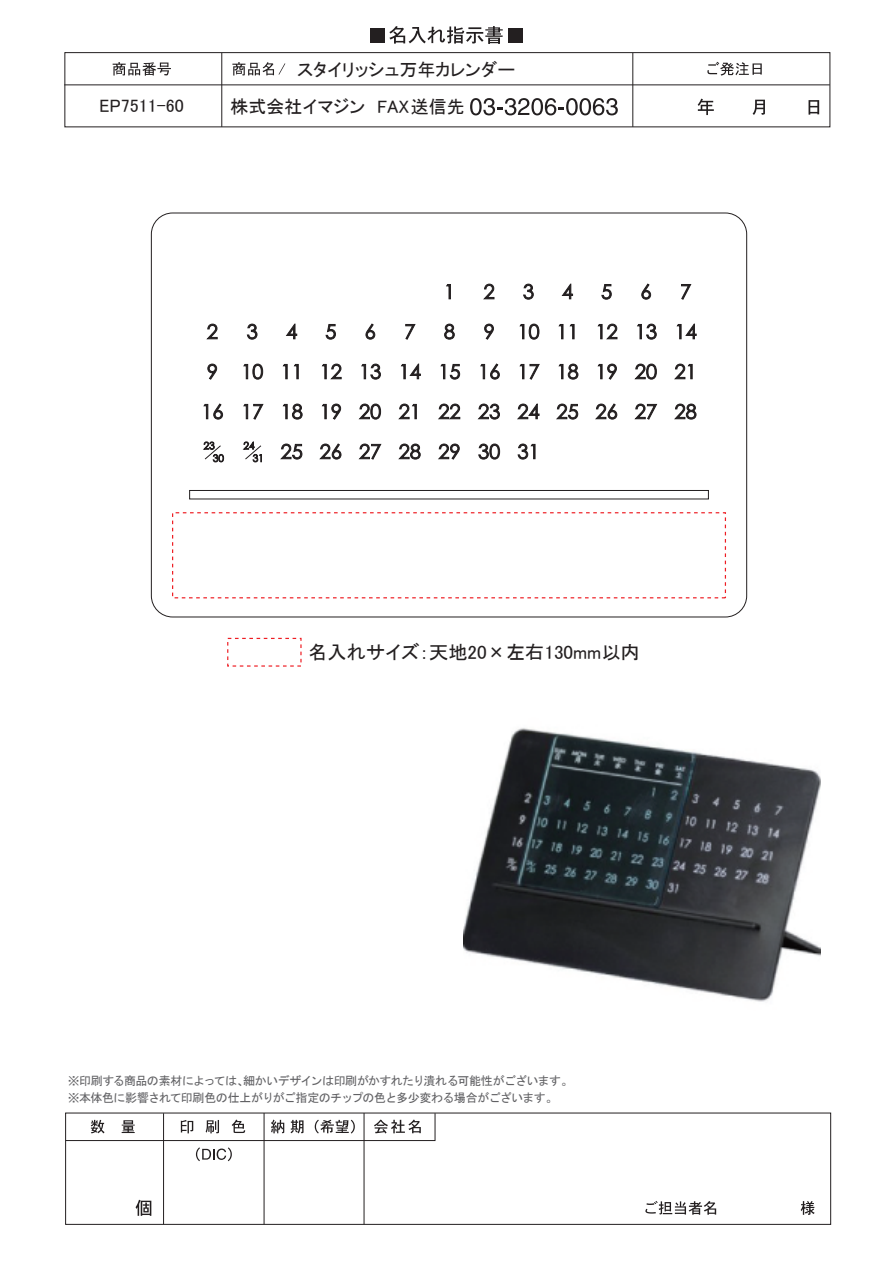
<style>
.page{position:relative;width:893px;height:1263px;background:#fff}
.page>*{position:absolute;margin:0;border:0;box-sizing:border-box;transform-origin:0 0}
.t1{font:19.2px "MS P Gothic";color:#231f20}
.t2{font:18px "MS P Gothic";color:#231f20}
.t3{font:12px/17px "MS Gothic";letter-spacing:-.045em;color:#616164}
</style>
<div class="page">
<div style="left:65px;top:1113px;width:766px;height:112px;border:1px solid #231f20"></div>
<hr style="left:264px;top:1113px;width:1px;height:111px;background:#231f20">
<hr style="left:163px;top:1113px;width:1px;height:111px;background:#231f20">
<hr style="left:364px;top:1113px;width:1px;height:111px;background:#231f20">
<svg style="left:65px;top:1112px;width:371px;height:29px"></svg>
<svg style="left:196px;top:1147px;width:36px;height:14px"></svg>
<svg style="left:136px;top:1200px;width:15px;height:16px"></svg>
<svg style="left:645px;top:1201px;width:71px;height:14px"></svg>
<svg style="left:801px;top:1201px;width:14px;height:14px"></svg>
<div style="left:64px;top:52px;width:766px;height:75px;border:1px solid #231f20"></div>
<svg style="left:698px;top:99px;width:16px;height:16px"></svg>
<svg style="left:753px;top:100px;width:12px;height:15px"></svg>
<svg style="left:808px;top:100px;width:11px;height:15px"></svg>
<hr style="left:221px;top:53px;width:1px;height:74px;background:#231f20">
<div style="left:370px;top:28px;width:15px;height:14px;background:#231f20"></div>
<svg style="left:389px;top:26px;width:114px;height:18px"></svg>
<div style="left:508px;top:28px;width:15px;height:14px;background:#231f20"></div>
<svg style="left:470px;top:98px;width:148px;height:17px"></svg>
<hr style="left:632px;top:53px;width:1px;height:74px;background:#231f20">
<hr style="left:64px;top:84px;width:766px;height:1px;background:#231f20">
<svg style="left:113px;top:62px;width:58px;height:14px"></svg>
<svg style="left:232px;top:62px;width:53px;height:14px"></svg>
<svg style="left:707px;top:62px;width:55px;height:14px"></svg>
<img style="left:463px;top:728px;width:357px;height:274px">
<svg style="left:207px;top:324px;width:10px;height:15px"></svg>
<svg style="left:208px;top:364px;width:9px;height:15px"></svg>
<svg style="left:204px;top:404px;width:19px;height:15px"></svg>
<svg style="left:247px;top:324px;width:10px;height:15px"></svg>
<svg style="left:244px;top:364px;width:19px;height:15px"></svg>
<svg style="left:244px;top:404px;width:19px;height:15px"></svg>
<svg style="left:286px;top:324px;width:11px;height:15px"></svg>
<svg style="left:283px;top:364px;width:4px;height:15px"></svg>
<svg style="left:294px;top:364px;width:4px;height:15px"></svg>
<svg style="left:283px;top:404px;width:19px;height:15px"></svg>
<svg style="left:281px;top:444px;width:21px;height:15px"></svg>
<svg style="left:326px;top:324px;width:10px;height:15px"></svg>
<svg style="left:322px;top:364px;width:19px;height:15px"></svg>
<svg style="left:322px;top:404px;width:4px;height:15px"></svg>
<svg style="left:332px;top:404px;width:9px;height:15px"></svg>
<svg style="left:320px;top:444px;width:21px;height:15px"></svg>
<svg style="left:366px;top:324px;width:9px;height:15px"></svg>
<svg style="left:362px;top:364px;width:19px;height:15px"></svg>
<svg style="left:359px;top:404px;width:22px;height:15px"></svg>
<svg style="left:359px;top:444px;width:22px;height:15px"></svg>
<svg style="left:405px;top:324px;width:10px;height:15px"></svg>
<svg style="left:401px;top:364px;width:20px;height:15px"></svg>
<svg style="left:399px;top:404px;width:18px;height:15px"></svg>
<svg style="left:399px;top:444px;width:21px;height:15px"></svg>
<svg style="left:446px;top:284px;width:5px;height:15px"></svg>
<svg style="left:444px;top:324px;width:10px;height:15px"></svg>
<svg style="left:441px;top:364px;width:19px;height:15px"></svg>
<svg style="left:438px;top:404px;width:22px;height:15px"></svg>
<svg style="left:438px;top:444px;width:21px;height:15px"></svg>
<svg style="left:484px;top:284px;width:10px;height:15px"></svg>
<svg style="left:484px;top:324px;width:10px;height:15px"></svg>
<svg style="left:481px;top:364px;width:19px;height:15px"></svg>
<svg style="left:478px;top:404px;width:22px;height:15px"></svg>
<svg style="left:479px;top:444px;width:21px;height:15px"></svg>
<svg style="left:523px;top:284px;width:10px;height:15px"></svg>
<svg style="left:520px;top:324px;width:19px;height:15px"></svg>
<svg style="left:520px;top:364px;width:4px;height:15px"></svg>
<svg style="left:530px;top:364px;width:9px;height:15px"></svg>
<svg style="left:518px;top:404px;width:21px;height:15px"></svg>
<svg style="left:518px;top:444px;width:17px;height:15px"></svg>
<svg style="left:562px;top:284px;width:11px;height:15px"></svg>
<svg style="left:559px;top:324px;width:4px;height:15px"></svg>
<svg style="left:570px;top:324px;width:4px;height:15px"></svg>
<svg style="left:559px;top:364px;width:19px;height:15px"></svg>
<svg style="left:557px;top:404px;width:21px;height:15px"></svg>
<svg style="left:602px;top:284px;width:9px;height:15px"></svg>
<svg style="left:598px;top:324px;width:19px;height:15px"></svg>
<svg style="left:598px;top:364px;width:19px;height:15px"></svg>
<svg style="left:596px;top:404px;width:21px;height:15px"></svg>
<svg style="left:642px;top:284px;width:9px;height:15px"></svg>
<svg style="left:637px;top:324px;width:19px;height:15px"></svg>
<svg style="left:635px;top:364px;width:22px;height:15px"></svg>
<svg style="left:635px;top:404px;width:22px;height:15px"></svg>
<svg style="left:681px;top:284px;width:10px;height:15px"></svg>
<svg style="left:677px;top:324px;width:19px;height:15px"></svg>
<svg style="left:675px;top:364px;width:17px;height:15px"></svg>
<svg style="left:675px;top:404px;width:21px;height:15px"></svg>
<svg style="left:203px;top:442px;width:21px;height:20px"></svg>
<svg style="left:243px;top:442px;width:19px;height:20px"></svg>
<div style="left:189px;top:490px;width:520px;height:9px;border:1px solid #231f20"></div>
<div style="left:172px;top:512px;width:554px;height:86px;background:#fff;border:1px dashed #ee1d23"></div>
<h2 class="t2" style="left:100px;top:96px;width:86px">EP7511-60</h2>
<h2 class="t2" style="left:297px;top:60px;width:219px">スタイリッシュ万年カレンダー</h2>
<h2 class="t2" style="left:231px;top:98px;width:236px">株式会社イマジン FAX送信先</h2>
<h1 class="t1" style="left:308px;top:642px;width:333px">名入れサイズ：天地20×左右130mm以内</h1>
<p class="t3" style="left:68px;top:1072px;width:507px">※印刷する商品の素材によっては、細かいデザインは印刷がかすれたり潰れる可能性がございます。※本体色に影響されて印刷色の仕上がりがご指定のチップの色と多少変わる場合がございます。</p>
</div>
